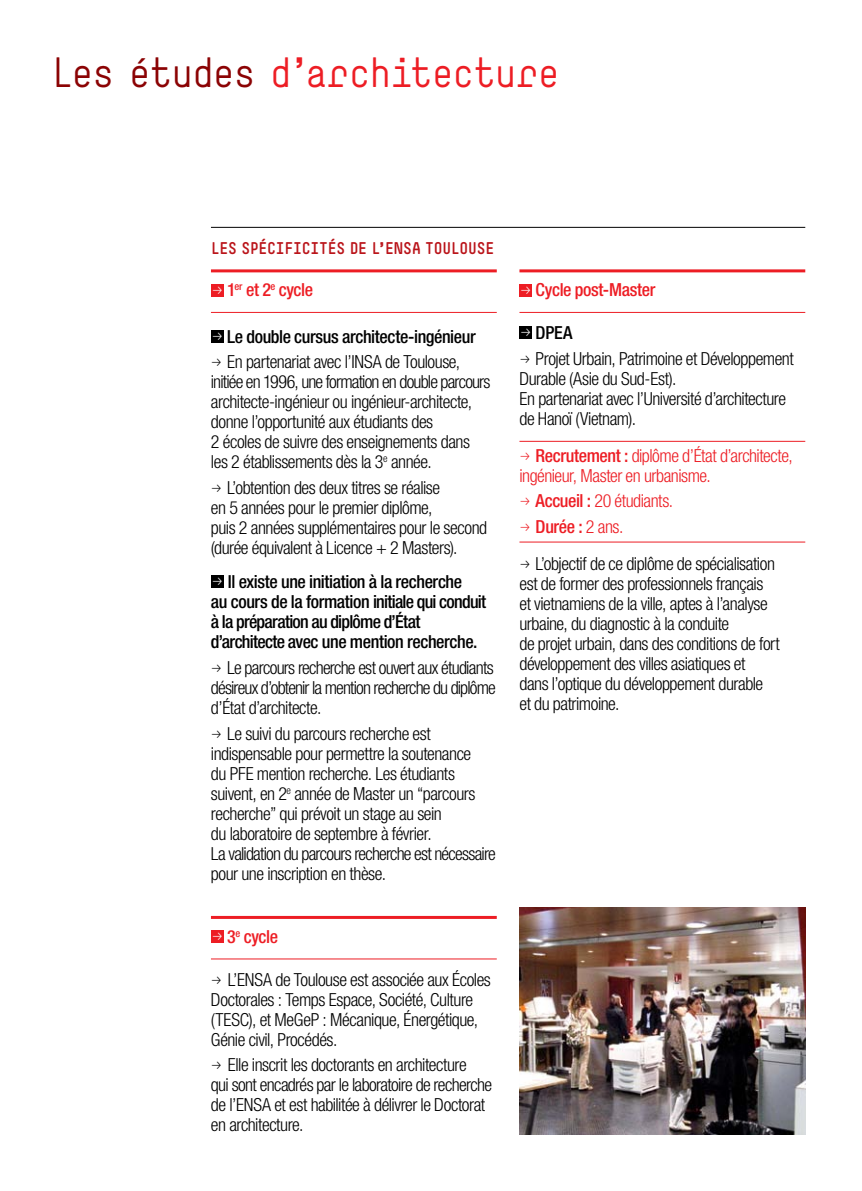
<style>
.page{position:relative;width:862px;height:1191px;background:#fff}
.page>*{position:absolute;margin:0;border:0;box-sizing:border-box;transform-origin:0 0}
.t1{font:40px "Simple";letter-spacing:-.025em;color:#ed1d24}
.t2{font:300 condensed 18px/20px "Helvetica Neue LT Std";letter-spacing:-.025em;color:#000}
.t3{font:500 condensed 18px/20px "Helvetica Neue LT Std";letter-spacing:-.025em;color:#000}
.t4{font:300 condensed 18px/20px "Helvetica Neue LT Std";letter-spacing:-.025em;color:#ed1d24}
.t5{font:500 condensed 18px "Helvetica Neue LT Std";letter-spacing:-.02em;color:#ed1d24}
.t6{font:700 16px "Simple";letter-spacing:-.01em;color:#ba141a}
.s1{color:#8b0304}
.s2{font-weight:500}
</style>
<div class="page">
<hr style="left:211px;top:227px;width:594px;height:1px;background:#000">
<div style="left:211px;top:330px;width:13px;height:13px;background:#000"></div>
<div style="left:211px;top:575px;width:13px;height:13px;background:#000"></div>
<hr style="left:519px;top:441px;width:286px;height:1px;background:#ed1d24">
<hr style="left:519px;top:541px;width:286px;height:1px;background:#ed1d24">
<div style="left:519px;top:326px;width:13px;height:13px;background:#000"></div>
<div style="left:211px;top:284px;width:13px;height:12px;background:#ed1d24"></div>
<div style="left:211px;top:930px;width:13px;height:13px;background:#ed1d24"></div>
<div style="left:519px;top:284px;width:13px;height:12px;background:#ed1d24"></div>
<hr style="left:211px;top:312px;width:286px;height:1px;background:#ed1d24">
<hr style="left:211px;top:958px;width:286px;height:1px;background:#ed1d24">
<hr style="left:519px;top:312px;width:286px;height:1px;background:#ed1d24">
<hr style="left:211px;top:269px;width:286px;height:3px;background:#ed1d24">
<hr style="left:211px;top:916px;width:286px;height:3px;background:#ed1d24">
<hr style="left:519px;top:269px;width:286px;height:3px;background:#ed1d24">
<img style="left:519px;top:907px;width:286px;height:227px">
<h1 class="t1" style="left:51px;top:49px;width:510px"><span class="s1">Les études</span> d’architecture</h1>
<p class="t6" style="left:211px;top:238px;width:198px">LES SPÉCIFICITÉS DE L’ENSAT</p>
<p class="t6" style="left:434px;top:238px;width:62px">OULOUSE</p>
<p class="t5" style="left:227px;top:279px;width:87px">1<sup>er</sup> et 2<sup>e</sup> cycle</p>
<p class="t3" style="left:227px;top:326px;width:250px">Le double cursus architecte-ingénieur</p>
<p class="t2" style="left:211px;top:352px;width:281px;text-indent:16px">En partenariat avec l’INSA de Toulouse, initiée en 1996, une formation en double parcours architecte-ingénieur ou ingénieur-architecte, donne l’opportunité aux étudiants des<br>2 écoles de suivre des enseignements dans les 2 établissements dès la 3<sup>e</sup> année.</p>
<p class="t2" style="left:211px;top:477px;width:278px;text-indent:16px">L’obtention des deux titres se réalise<br>en 5 années pour le premier diplôme,<br>puis 2 années supplémentaires pour le second (durée équivalent à Licence + 2 Masters).</p>
<p class="t3" style="left:211px;top:572px;width:277px;text-indent:17px">Il existe une initiation à la recherche<br>au cours de la formation initiale qui conduit à la préparation au diplôme d’État d’architecte avec une mention recherche.</p>
<p class="t2" style="left:211px;top:657px;width:286px;text-align:justify;text-indent:16px">Le parcours recherche est ouvert aux étudiants désireux d’obtenir la mention recherche du diplôme d’État d’architecte.</p>
<p class="t2" style="left:211px;top:723px;width:286px;text-indent:16px">Le suivi du parcours recherche est indispensable pour permettre la soutenance<br>du PFE mention recherche. Les étudiants suivent, en 2<sup>e</sup> année de Master un “parcours recherche” qui prévoit un stage au sein<br>du laboratoire de septembre à février.<br>La validation du parcours recherche est nécessaire pour une inscription en thèse.</p>
<p class="t5" style="left:227px;top:925px;width:52px">3<sup>e</sup> cycle</p>
<p class="t2" style="left:211px;top:969px;width:281px;text-indent:17px">L’ENSA de Toulouse est associée aux Écoles Doctorales : Temps Espace, Société, Culture (TESC), et MeGeP : Mécanique, Énergétique, Génie civil, Procédés.</p>
<p class="t2" style="left:211px;top:1054px;width:282px;text-indent:17px">Elle inscrit les doctorants en architecture<br>qui sont encadrés par le laboratoire de recherche de l’ENSA et est habilitée à délivrer le Doctorat en architecture.</p>
<p class="t5" style="left:535px;top:279px;width:121px">Cycle post-Master</p>
<p class="t3" style="left:535px;top:322px;width:38px">DPEA</p>
<p class="t2" style="left:519px;top:348px;width:276px;text-indent:16px">Projet Urbain, Patrimoine et Développement Durable (Asie du Sud-Est).<br>En partenariat avec l’Université d’architecture de Hanoï (Vietnam).</p>
<p class="t4" style="left:519px;top:445px;width:275px;text-indent:16px"><span class="s2">Recrutement :</span> diplôme d’État d’architecte, ingénieur, Master en urbanisme.</p>
<p class="t4" style="left:535px;top:488px;width:139px;line-height:25.6px"><span class="s2">Accueil :</span> 20 étudiants.<br><span class="s2">Durée :</span> 2 ans.</p>
<p class="t2" style="left:519px;top:553px;width:262px;text-indent:16px">L’objectif de ce diplôme de spécialisation est de former des professionnels français<br>et vietnamiens de la ville, aptes à l’analyse urbaine, du diagnostic à la conduite<br>de projet urbain, dans des conditions de fort développement des villes asiatiques et<br>dans l’optique du développement durable<br>et du patrimoine.</p>
</div>
